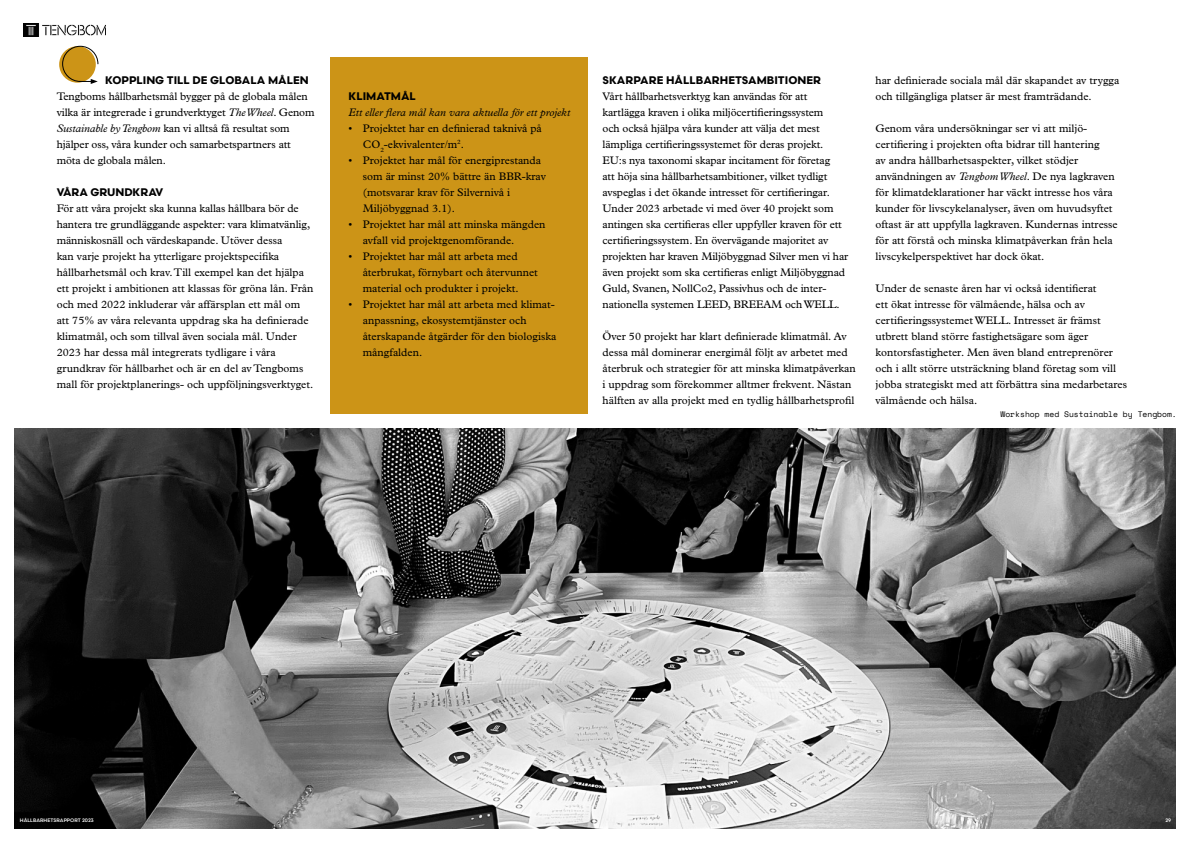
<style>
.page{position:relative;width:1191px;height:842px;background:#fff}
.page>*{position:absolute;margin:0;border:0;box-sizing:border-box;transform-origin:0 0}
.t1{font:11px/16px "Plantin Std";color:#000}
.t2{font:700 11px "Tengbom Scandia";color:#000}
.t3{font:italic 11px "Plantin Std";color:#000}
.t4{font:8px "Space Mono";color:#000}
.t5{font:500 5px "Tengbom Scandia";color:#fff}
.s1{font-style:italic}
</style>
<div class="page">
<div style="left:330px;top:57px;width:258px;height:356px;background:#cc9417"></div>
<img style="left:14px;top:428px;width:1161px;height:400px">
<svg style="left:59px;top:46px;width:37px;height:37px"></svg>
<svg style="left:62px;top:45px;width:37px;height:39px"></svg>
<img style="left:23px;top:23px;width:82px;height:13px">
<p class="t2" style="left:105px;top:73px;width:205px">KOPPLING TILL DE GLOBALA MÅLEN</p>
<p class="t1" style="left:57px;top:88px;width:259px">Tengboms hållbarhetsmål bygger på de globala målen vilka är integrerade i grundverktyget <span class="s1">The Wheel</span>. Genom <span class="s1">Sustainable by Tengbom</span> kan vi alltså få resultat som hjälper oss, våra kunder och samarbetspartners att möta de globala målen.</p>
<p class="t2" style="left:57px;top:185px;width:108px">VÅRA GRUNDKRAV</p>
<p class="t1" style="left:57px;top:200px;width:258px">För att våra projekt ska kunna kallas hållbara bör de hantera tre grundläggande aspekter: vara klimatvänlig, människosnäll och värdeskapande. Utöver dessa<br>kan varje projekt ha ytterligare projektspecifika hållbarhetsmål och krav. Till exempel kan det hjälpa ett projekt i ambitionen att klassas för gröna lån. Från och med 2022 inkluderar vår affärsplan ett mål om att 75% av våra relevanta uppdrag ska ha definierade klimatmål, och som tillval även sociala mål. Under 2023 har dessa mål integrerats tydligare i våra grundkrav för hållbarhet och är en del av Tengboms mall för projektplanerings- och uppföljningsverktyget.</p>
<p class="t2" style="left:348px;top:89px;width:69px">KLIMATMÅL</p>
<p class="t3" style="left:348px;top:106px;width:223px">Ett eller flera mål kan vara aktuella för ett projekt</p>
<p class="t1" style="left:363px;top:120px;width:181px;text-indent:-14px">• Projektet har en definierad taknivå på<br>CO<sub>2</sub>-ekvivalenter/m<sup>2</sup>.</p>
<p class="t1" style="left:363px;top:152px;width:185px;text-indent:-14px">• Projektet har mål för energiprestanda som är minst 20% bättre än BBR-krav (motsvarar krav för Silvernivå i<br>Miljöbyggnad 3.1).</p>
<p class="t1" style="left:363px;top:216px;width:184px;text-indent:-14px">• Projektet har mål att minska mängden avfall vid projektgenomförande.</p>
<p class="t1" style="left:363px;top:248px;width:176px;text-indent:-14px">• Projektet har mål att arbeta med återbrukat, förnybart och återvunnet material och produkter i projekt.</p>
<p class="t1" style="left:363px;top:296px;width:195px;text-indent:-14px">• Projektet har mål att arbeta med klimat&shy;anpassning, ekosystemtjänster och återskapande åtgärder för den biologiska mångfalden.</p>
<p class="t2" style="left:602px;top:73px;width:220px">SKARPARE HÅLLBARHETSAMBITIONER</p>
<p class="t1" style="left:602px;top:88px;width:247px">Vårt hållbarhetsverktyg kan användas för att kartlägga kraven i olika miljöcertifieringssystem<br>och också hjälpa våra kunder att välja det mest lämpliga certifieringssystemet för deras projekt.<br>EU:s nya taxonomi skapar incitament för företag<br>att höja sina hållbarhetsambitioner, vilket tydligt avspeglas i det ökande intresset för certifieringar.<br>Under 2023 arbetade vi med över 40 projekt som antingen ska certifieras eller uppfyller kraven för ett certifieringssystem. En övervägande majoritet av projekten har kraven Miljöbyggnad Silver men vi har även projekt som ska certifieras enligt Miljöbyggnad Guld, Svanen, NollCo2, Passivhus och de inter&shy;nationella systemen LEED, BREEAM och WELL.</p>
<p class="t1" style="left:602px;top:329px;width:255px">Över 50 projekt har klart definierade klimatmål. Av dessa mål dominerar energimål följt av arbetet med återbruk och strategier för att minska klimatpåverkan i uppdrag som förekommer alltmer frekvent. Nästan hälften av alla projekt med en tydlig hållbarhetsprofil</p>
<p class="t1" style="left:875px;top:73px;width:245px">har definierade sociala mål där skapandet av trygga och tillgängliga platser är mest framträdande.</p>
<p class="t1" style="left:875px;top:121px;width:244px">Genom våra undersökningar ser vi att miljö&shy;certifiering i projekten ofta bidrar till hantering<br>av andra hållbarhetsaspekter, vilket stödjer användningen av <span class="s1">Tengbom Wheel</span>. De nya lagkraven för klimatdeklarationer har väckt intresse hos våra kunder för livscykelanalyser, även om huvudsyftet oftast är att uppfylla lagkraven. Kundernas intresse för att förstå och minska klimatpåverkan från hela livscykelperspektivet har dock ökat.</p>
<p class="t1" style="left:875px;top:281px;width:253px">Under de senaste åren har vi också identifierat<br>ett ökat intresse för välmående, hälsa och av certifieringssystemet WELL. Intresset är främst utbrett bland större fastighetsägare som äger kontorsfastigheter. Men även bland entreprenörer och i allt större utsträckning bland företag som vill jobba strategiskt med att förbättra sina medarbetares välmående och hälsa.</p>
<p class="t4" style="left:1000px;top:408px;width:178px">Workshop med Sustainable by Tengbom.</p>
<p class="t5" style="left:20px;top:817px;width:76px">HÅLLBARHETSRAPPORT 2023</p>
<p class="t5" style="left:1165px;top:817px;width:7px">29</p>
</div>
